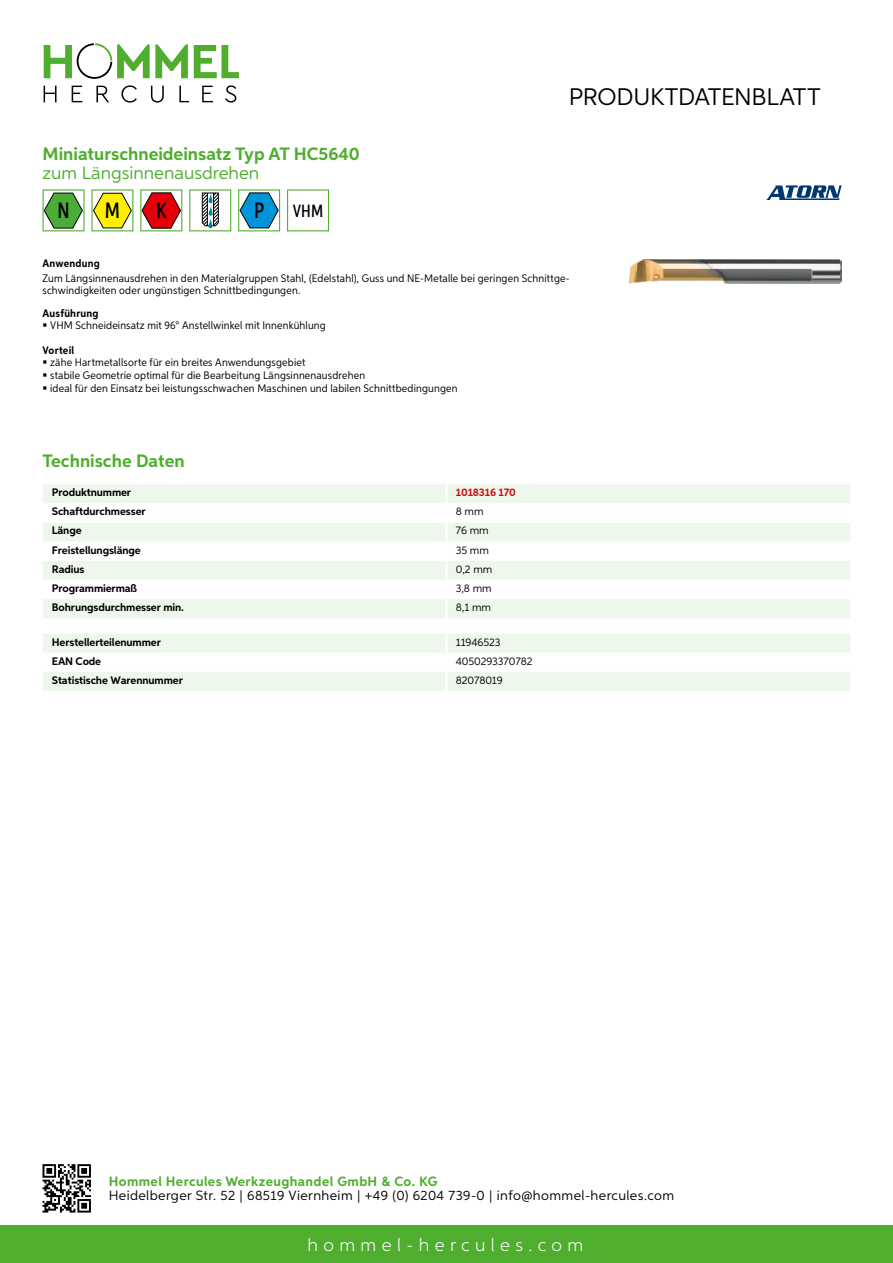
<style>
.page{position:relative;width:893px;height:1263px;background:#fff}
.page>*{position:absolute;margin:0;border:0;box-sizing:border-box;transform-origin:0 0}
.t1{font:24px "Aspira";letter-spacing:-.01em;color:#000}
.t2{font:500 22.2px "Aspira XX Nar";color:#000}
.t3{font:700 18px "Aspira";color:#50ae2f}
.t4{font:18px "Aspira";color:#50ae2f}
.t5{font:300 18px "Aspira";letter-spacing:.3em;color:#fff}
.t6{font:500 17.85px "Aspira XX Nar";color:#000}
.t7{font:13.5px "Aspira";letter-spacing:.03em;color:#000}
.t8{font:700 13.5px "Aspira";letter-spacing:.03em;color:#50ae2f}
.t9{font:10.95px/12.8px "Aspira Nar";letter-spacing:.015em;color:#000}
.t10{font:700 10.95px "Aspira";letter-spacing:-.01em;color:#000}
.t11{font:10.95px "Aspira";letter-spacing:-.01em;color:#000}
.t12{font:700 10.95px "Aspira Nar";letter-spacing:.02em;color:#000}
.t13{font:700 10.95px "Aspira";letter-spacing:-.01em;color:#cd1013}
</style>
<div class="page">
<div style="left:0;top:1226px;width:893px;height:37px;background:#50ae2f"></div>
<svg style="left:43px;top:1164px;width:48px;height:48px"></svg>
<svg style="left:194px;top:45px;width:45px;height:33px"></svg>
<svg style="left:44px;top:43px;width:144px;height:36px"></svg>
<svg style="left:44px;top:86px;width:13px;height:16px"></svg>
<svg style="left:72px;top:86px;width:10px;height:16px"></svg>
<svg style="left:96px;top:86px;width:13px;height:16px"></svg>
<svg style="left:121px;top:85px;width:16px;height:18px"></svg>
<svg style="left:151px;top:86px;width:13px;height:17px"></svg>
<svg style="left:179px;top:86px;width:10px;height:16px"></svg>
<svg style="left:202px;top:86px;width:11px;height:16px"></svg>
<svg style="left:225px;top:85px;width:11px;height:18px"></svg>
<div style="left:43px;top:484px;width:807px;height:134px;background:#eef7eb"></div>
<svg style="left:43px;top:503px;width:807px;height:96px"></svg>
<hr style="left:445px;top:484px;width:3px;height:19px;background:#fff">
<hr style="left:445px;top:503px;width:3px;height:20px;background:#fff">
<hr style="left:445px;top:523px;width:3px;height:19px;background:#fff">
<hr style="left:445px;top:542px;width:3px;height:19px;background:#fff">
<hr style="left:445px;top:561px;width:3px;height:19px;background:#fff">
<hr style="left:445px;top:580px;width:3px;height:19px;background:#fff">
<hr style="left:445px;top:599px;width:3px;height:19px;background:#fff">
<svg style="left:43px;top:634px;width:807px;height:57px"></svg>
<hr style="left:445px;top:672px;width:3px;height:19px;background:#fff">
<svg style="left:43px;top:189px;width:42px;height:42px"></svg>
<svg style="left:91px;top:189px;width:42px;height:42px"></svg>
<svg style="left:140px;top:189px;width:42px;height:42px"></svg>
<svg style="left:189px;top:189px;width:42px;height:42px"></svg>
<svg style="left:238px;top:189px;width:42px;height:42px"></svg>
<svg style="left:287px;top:189px;width:42px;height:42px"></svg>
<img style="left:629px;top:259px;width:213px;height:25px">
<svg style="left:766px;top:185px;width:76px;height:15px"></svg>
<h3 class="t3" style="left:43px;top:142px;width:319px">Miniaturschneideinsatz Typ AT HC5640</h3>
<h3 class="t4" style="left:43px;top:162px;width:218px">zum Längsinnenausdrehen</h3>
<h2 class="t2" style="left:57px;top:197px;width:14px">N</h2>
<h2 class="t2" style="left:105px;top:197px;width:17px">M</h2>
<h2 class="t2" style="left:156px;top:197px;width:12px">K</h2>
<h2 class="t2" style="left:254px;top:197px;width:12px">P</h2>
<h3 class="t6" style="left:293px;top:200px;width:32px">VHM</h3>
<h1 class="t1" style="left:569px;top:82px;width:253px">Produktdatenblatt</h1>
<p class="t12" style="left:43px;top:257px;width:59px">Anwendung</p>
<p class="t9" style="left:43px;top:273px;width:529px;line-height:12px">Zum Längsinnenausdrehen in den Materialgruppen Stahl, (Edelstahl), Guss und NE-Metalle bei geringen Schnittge&shy;schwindigkeiten oder ungünstigen Schnittbedingungen.</p>
<p class="t12" style="left:43px;top:306px;width:58px">Ausführung</p>
<p class="t9" style="left:50px;top:319px;width:277px">VHM Schneideinsatz mit 96° Anstellwinkel mit Innenkühlung</p>
<p class="t12" style="left:43px;top:343px;width:33px">Vorteil</p>
<p class="t9" style="left:50px;top:356px;width:409px">zähe Hartmetallsorte für ein breites Anwendungsgebiet<br>stabile Geometrie optimal für die Bearbeitung Längsinnenausdrehen<br>ideal für den Einsatz bei leistungsschwachen Maschinen und labilen Schnittbedingungen</p>
<h3 class="t3" style="left:43px;top:450px;width:144px">Technische Daten</h3>
<p class="t10" style="left:52px;top:486px;width:81px">Produktnummer</p>
<p class="t13" style="left:456px;top:486px;width:62px">1018316 170</p>
<p class="t10" style="left:52px;top:505px;width:95px">Schaftdurchmesser</p>
<p class="t11" style="left:456px;top:505px;width:29px">8 mm</p>
<p class="t10" style="left:52px;top:524px;width:31px">Länge</p>
<p class="t11" style="left:456px;top:524px;width:34px">76 mm</p>
<p class="t10" style="left:52px;top:543px;width:90px">Freistellungslänge</p>
<p class="t11" style="left:456px;top:543px;width:35px">35 mm</p>
<p class="t10" style="left:52px;top:562px;width:34px">Radius</p>
<p class="t11" style="left:456px;top:562px;width:38px">0,2 mm</p>
<p class="t10" style="left:52px;top:581px;width:87px">Programmiermaß</p>
<p class="t11" style="left:456px;top:581px;width:37px">3,8 mm</p>
<p class="t10" style="left:52px;top:600px;width:134px">Bohrungsdurchmesser min.</p>
<p class="t11" style="left:456px;top:601px;width:37px">8,1 mm</p>
<p class="t10" style="left:52px;top:635px;width:111px">Herstellerteilenummer</p>
<p class="t11" style="left:456px;top:635px;width:46px">11946523</p>
<p class="t10" style="left:52px;top:654px;width:51px">EAN Code</p>
<p class="t11" style="left:456px;top:654px;width:78px">4050293370782</p>
<p class="t10" style="left:52px;top:673px;width:132px">Statistische Warennummer</p>
<p class="t11" style="left:456px;top:673px;width:48px">82078019</p>
<p class="t8" style="left:109px;top:1172px;width:330px">Hommel Hercules Werkzeughandel GmbH &amp; Co. KG</p>
<p class="t7" style="left:109px;top:1187px;width:567px">Heidelberger Str. 52 | 68519 Viernheim | +49 (0) 6204 739-0 | info@hommel-hercules.com</p>
<h3 class="t5" style="left:307px;top:1234px;width:277px">hommel-hercules.com</h3>
</div>
